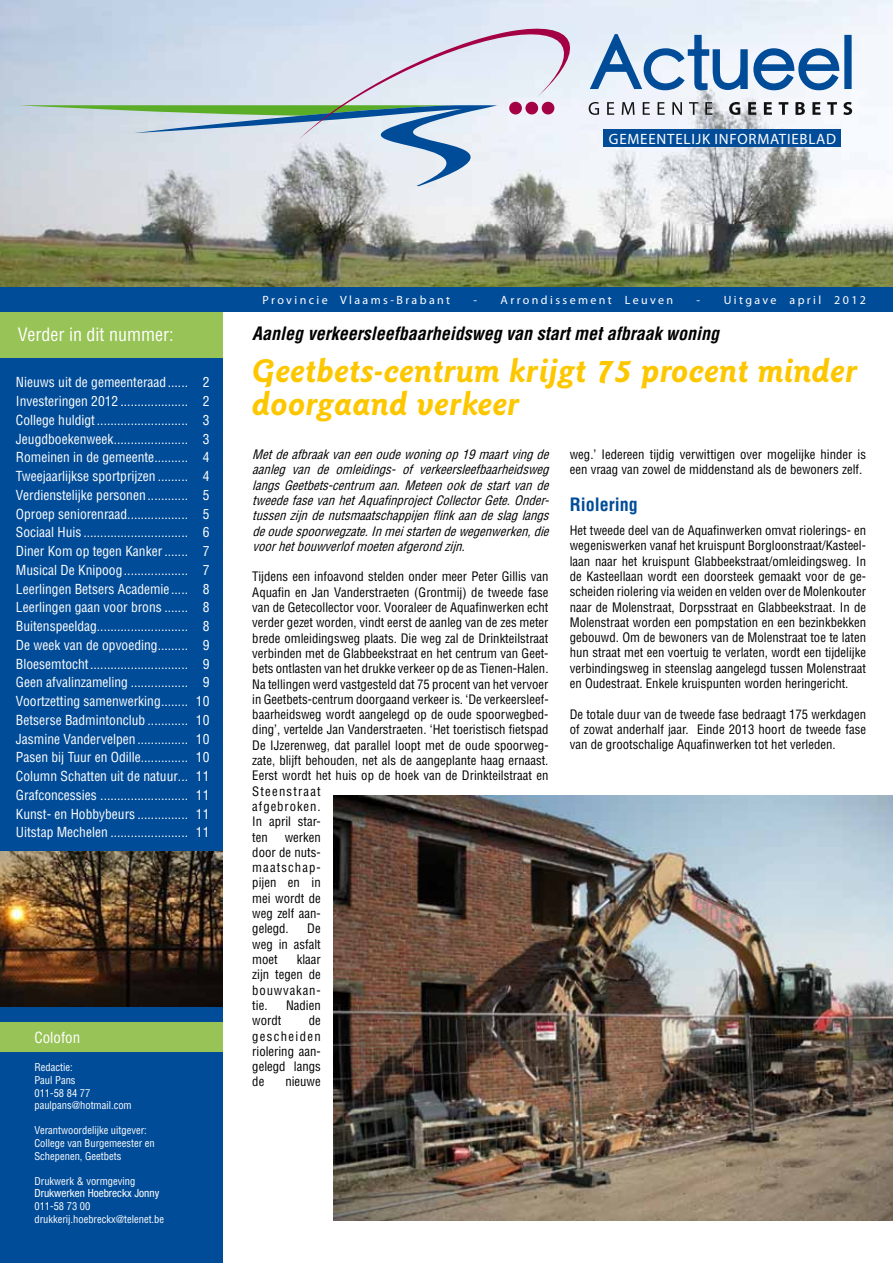
<style>
.page{position:relative;width:893px;height:1263px;background:#fff}
.page>*{position:absolute;margin:0;border:0;box-sizing:border-box;transform-origin:0 0}
.t1{font:500 70.2px "ST Heiti TC";letter-spacing:-.01em;color:#004c98}
.t2{font:italic 700 33px/33px "Goudy Sans IT Cby BT";color:#fdc700}
.t3{font:italic 700 condensed 18px "Helvetica";color:#000}
.t4{font:condensed 18px "Helvetica LT Std";color:#fff}
.t5{font:700 condensed 18px "Helvetica";color:#004c98}
.t6{font:15px "Myriad Pro";letter-spacing:.05em;color:#fff}
.t7{font:condensed 15px "Helvetica LT Std";color:#fff}
.t8{font:condensed 13.5px/18.8px "Helvetica";color:#fff;text-align:justify}
.t9{font:condensed 12.75px/15.3px "Helvetica";color:#000;text-align:justify}
.t10{font:italic condensed 12.75px/15.3px "Helvetica";color:#000;text-align:justify}
.t11{font:12px "Myriad Pro";letter-spacing:.2em;color:#fff}
.t12{font:condensed 11.25px "Helvetica Neue";color:#fff}
.t13{font:condensed 10.5px/12.6px "Helvetica LT Std";color:#fff}
</style>
<div class="page">
<div style="left:0;top:358px;width:223px;height:905px;background:#004c98"></div>
<img style="left:0;top:0;width:893px;height:287px">
<div style="left:0;top:307px;width:223px;height:51px;background:#98c356"></div>
<img style="left:0;top:852px;width:222px;height:155px">
<div style="left:0;top:1022px;width:223px;height:30px;background:#98c356"></div>
<svg style="left:19px;top:29px;width:833px;height:157px"></svg>
<div style="left:844px;top:35px;width:8px;height:54px;border:2px solid #004c98"></div>
<div style="left:0;top:287px;width:893px;height:25px;background:#004c98"></div>
<img style="left:334px;top:795px;width:559px;height:425px">
<h1 class="t1" style="left:590px;top:29px;width:266px">Actueel</h1>
<p class="t6" style="left:609px;top:129px;width:229px">GEMEENTELIJK INFORMATIEBLAD</p>
<h3 class="t4" style="left:18px;top:324px;width:157px">Verder in dit nummer:</h3>
<p class="t8" style="left:16px;top:373px;width:195px">Nieuws uit de gemeenteraad...... 2<br>Investeringen 2012 .................... 2<br>College huldigt ........................... 3<br>Jeugdboekenweek...................... 3<br>Romeinen in de gemeente.......... 4<br>Tweejaarlijkse sportprijzen ......... 4<br>Verdienstelijke personen ............ 5<br>Oproep seniorenraad.................. 5<br>Sociaal Huis ............................... 6<br>Diner Kom op tegen Kanker ....... 7<br>Musical De Knipoog................... 7<br>Leerlingen Betsers Academie ..... 8<br>Leerlingen gaan voor brons ....... 8<br>Buitenspeeldag........................... 8<br>De week van de opvoeding......... 9<br>Bloesemtocht............................. 9<br>Geen afvalinzameling ................. 9<br>Voortzetting samenwerking........ 10<br>Betserse Badmintonclub ............ 10<br>Jasmine Vandervelpen ............... 10<br>Pasen bij Tuur en Odille.............. 10<br>Column Schatten uit de natuur... 11<br>Grafconcessies .......................... 11<br>Kunst- en Hobbybeurs ............... 11<br>Uitstap Mechelen ....................... 11</p>
<p class="t7" style="left:34px;top:1028px;width:47px">Colofon</p>
<p class="t13" style="left:34px;top:1061px;width:99px">Redactie:<br>Paul Pans<br>011-58 84 77 paulpans@hotmail.com</p>
<p class="t13" style="left:34px;top:1124px;width:122px">Verantwoordelijke uitgever:<br>College van Burgemeester en<br>Schepenen, Geetbets</p>
<p class="t13" style="left:34px;top:1175px;width:102px">Drukwerk &amp; vormgeving</p>
<p class="t13" style="left:34px;top:1200px;width:131px">011-58 73 00 drukkerij.hoebreckx@telenet.be</p>
<p class="t12" style="left:34px;top:1187px;width:126px">Drukwerken Hoebreckx Jonny</p>
<p class="t11" style="left:263px;top:293px;width:189px">Provincie Vlaams-Brabant</p>
<p class="t11" style="left:474px;top:293px;width:201px">- Arrondissement Leuven</p>
<p class="t11" style="left:697px;top:293px;width:171px">- Uitgave april 2012</p>
<h3 class="t3" style="left:252px;top:322px;width:468px">Aanleg verkeersleefbaarheidsweg van start met afbraak woning</h3>
<h2 class="t2" style="left:252px;top:355px;width:607px">Geetbets-centrum krijgt 75 procent minder doorgaand verkeer</h2>
<p class="t10" style="left:252px;top:446px;width:302px">Metdeafbraakvaneenoudewoningop19maartvingde aanleg van de omleidings- of verkeersleefbaarheidsweg langsGeetbets-centrum aan.Meteenookdestartvande tweedefasevanhetAquafinprojectCollectorGete.Onder&shy;tussenzijndenutsmaatschappijenflinkaandeslaglangs deoudespoorwegzate.Inmeistartendewegenwerken,die voorhetbouwverlofmoetenafgerondzijn.</p>
<p class="t9" style="left:252px;top:569px;width:298px;text-align:left">Tijdens een infoavond stelden onder meer Peter Gillis van Aquafin en Jan Vanderstraeten (Grontmij) de tweede fase van de Getecollector voor. Vooraleer de Aquafinwerken echt verder gezet worden, vindt eerst de aanleg van de zes meter brede omleidingsweg plaats. Die weg zal de Drinkteilstraat verbinden met de Glabbeekstraat en het centrum van Geet&shy;bets ontlasten van het drukke verkeer op de as Tienen-Halen.<br>Na tellingen werd vastgesteld dat 75 procent van het vervoer in Geetbets-centrum doorgaand verkeer is. ‘De verkeersleef&shy;baarheidsweg wordt aangelegd op de oude spoorwegbed&shy;ding’, vertelde Jan Vanderstraeten. ‘Het toeristisch fietspad De IJzerenweg, dat parallel loopt met de oude spoorweg&shy;zate, blijft behouden, net als de aangeplante haag ernaast.<br>Eerst wordt het huis op de hoek van de Drinkteilstraat en Steenstraat<br>afgebroken.<br>In april star-<br>ten</p>
<p class="t9" style="left:252px;top:829px;width:70px;text-indent:32px">werken door de nuts&shy;maatschap&shy;pijen en in mei wordt de weg zelf aan&shy;gelegd.</p>
<p class="t9" style="left:252px;top:921px;width:70px;text-indent:55px">De weg in asfalt moet</p>
<p class="t9" style="left:252px;top:951px;width:70px;text-indent:44px">klaar zijn tegen de bouwvakan&shy;tie.</p>
<p class="t9" style="left:286px;top:997px;width:36px">Nadien</p>
<p class="t9" style="left:252px;top:1013px;width:31px">wordt</p>
<p class="t9" style="left:252px;top:1013px;width:70px;text-indent:56px">de gescheiden riolering aan&shy;gelegd langs de</p>
<p class="t9" style="left:285px;top:1074px;width:37px">nieuwe</p>
<p class="t9" style="left:570px;top:446px;width:298px">weg.’ Iedereen tijdig verwittigen over mogelijke hinder is een vraag van zowel de middenstand als de bewoners zelf.</p>
<h3 class="t5" style="left:570px;top:494px;width:70px">Riolering</h3>
<p class="t9" style="left:570px;top:522px;width:298px">Het tweede deel van de Aquafinwerken omvat riolerings- en wegeniswerken vanaf het kruispunt Borgloonstraat/Kasteel&shy;laan naar het kruispunt Glabbeekstraat/omleidingsweg. In de Kasteellaan wordt een doorsteek gemaakt voor de ge&shy;scheiden riolering via weiden en velden over de Molenkouter naar de Molenstraat, Dorpsstraat en Glabbeekstraat. In de Molenstraat worden een pompstation en een bezinkbekken gebouwd. Om de bewoners van de Molenstraat toe te laten hun straat met een voertuig te verlaten, wordt een tijdelijke verbindingsweg in steenslag aangelegd tussen Molenstraat en Oudestraat. Enkele kruispunten worden heringericht.</p>
<p class="t9" style="left:570px;top:706px;width:298px">De totale duur van de tweede fase bedraagt 175 werkdagen of zowat anderhalf jaar. Einde 2013 hoort de tweede fase van de grootschalige Aquafinwerken tot het verleden.</p>
</div>
